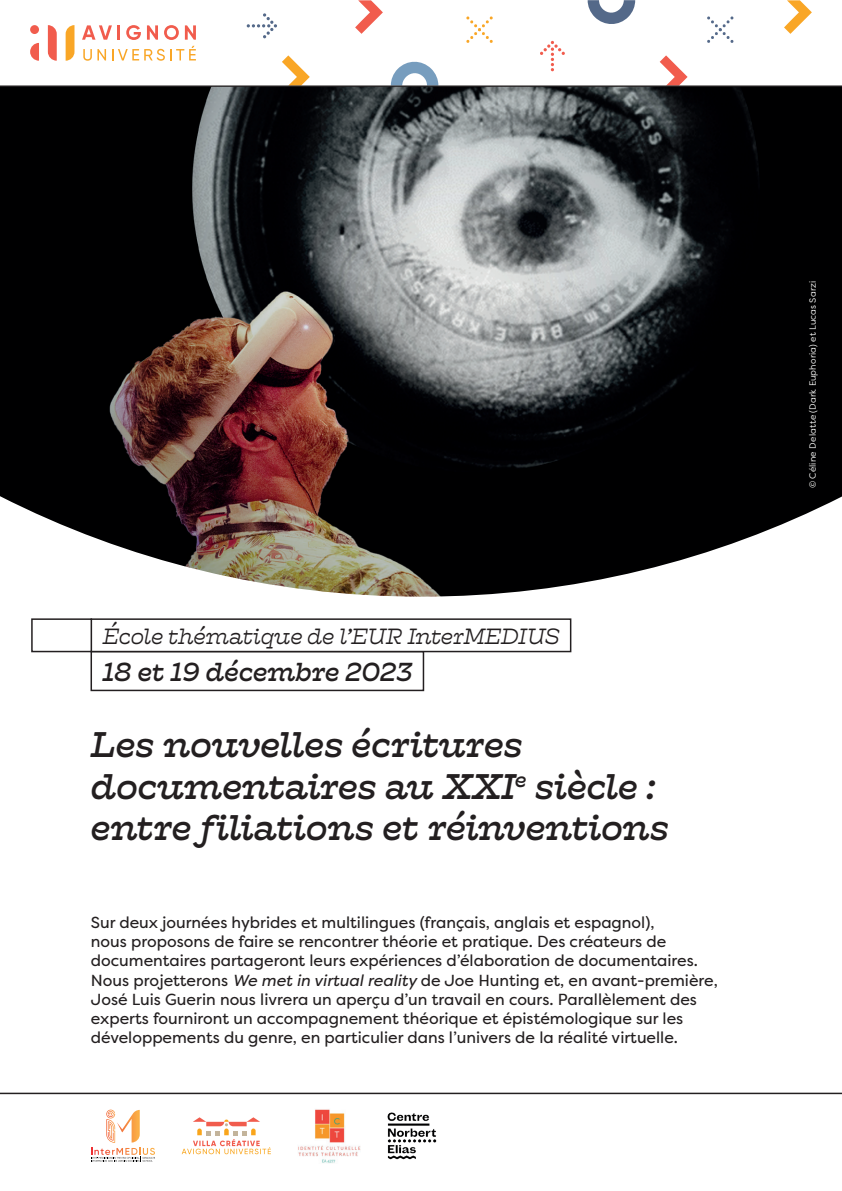
<style>
.page{position:relative;width:842px;height:1191px;background:#fff}
.page>*{position:absolute;margin:0;border:0;box-sizing:border-box;transform-origin:0 0}
.t1{font:italic 35.6px/41.2px "Hatch";color:#231f20}
.t2{font:italic 26px "Hatch";color:#231f20}
.t3{font:italic 300 22px "Hatch";color:#231f20}
.t4{font:16px/19.2px "Filson Pro";color:#231f20}
.t5{font:9px "Filson Pro";letter-spacing:.025em;color:#fff}
.s1{font-style:italic}
</style>
<div class="page">
<svg style="left:660px;top:55px;width:27px;height:30px"></svg>
<svg style="left:282px;top:55px;width:28px;height:30px"></svg>
<svg style="left:466px;top:16px;width:27px;height:27px"></svg>
<svg style="left:247px;top:13px;width:30px;height:25px"></svg>
<svg style="left:391px;top:61px;width:47px;height:24px"></svg>
<svg style="left:355px;top:0;width:28px;height:34px"></svg>
<svg style="left:784px;top:0;width:28px;height:34px"></svg>
<svg style="left:588px;top:0;width:47px;height:24px"></svg>
<svg style="left:540px;top:41px;width:25px;height:30px"></svg>
<svg style="left:707px;top:16px;width:27px;height:27px"></svg>
<div style="left:30px;top:25px;width:9px;height:9px;background:#f15c4d;border-radius:50%"></div>
<svg style="left:30px;top:43px;width:9px;height:18px"></svg>
<svg style="left:48px;top:25px;width:9px;height:36px"></svg>
<svg style="left:66px;top:25px;width:8px;height:36px"></svg>
<svg style="left:82px;top:25px;width:30px;height:15px"></svg>
<hr style="left:117px;top:25px;width:3px;height:15px;background:#f15c4d">
<svg style="left:126px;top:25px;width:15px;height:15px"></svg>
<svg style="left:147px;top:25px;width:11px;height:15px"></svg>
<svg style="left:164px;top:25px;width:15px;height:15px"></svg>
<svg style="left:185px;top:25px;width:11px;height:15px"></svg>
<svg style="left:83px;top:49px;width:23px;height:12px"></svg>
<svg style="left:112px;top:46px;width:84px;height:15px"></svg>
<hr style="left:0;top:85px;width:842px;height:2px;background:#231f20">
<hr style="left:0;top:1092px;width:842px;height:2px;background:#231f20">
<div style="left:91px;top:651px;width:333px;height:40px;border:2px solid #231f20"></div>
<div style="left:91px;top:618px;width:480px;height:34px;border:2px solid #231f20"></div>
<img style="left:0;top:87px;width:842px;height:509px">
<div style="left:31px;top:618px;width:61px;height:34px;border:2px solid #231f20"></div>
<svg style="left:182px;top:1117px;width:89px;height:37px"></svg>
<svg style="left:91px;top:1109px;width:64px;height:53px"></svg>
<img style="left:298px;top:1109px;width:63px;height:54px">
<img style="left:388px;top:1112px;width:49px;height:48px">
<h3 class="t3" style="left:103px;top:621px;width:458px">École thématique de l’EUR InterMEDIUS</h3>
<h2 class="t2" style="left:103px;top:654px;width:311px">18 et 19 décembre 2023</h2>
<h1 class="t1" style="left:91px;top:724px;width:579px">Les nouvelles écritures documentaires au XXI<sup>e</sup> siècle : entre filiations et réinventions</h1>
<p class="t4" style="left:91px;top:912px;width:628px">Sur deux journées hybrides et multilingues (français, anglais et espagnol),<br>nous proposons de faire se rencontrer théorie et pratique. Des créateurs de documentaires partageront leurs expériences d’élaboration de documentaires.<br>Nous projetterons <span class="s1">We met in virtual reality</span> de Joe Hunting et, en avant-première, José Luis Guerin nous livrera un aperçu d’un travail en cours. Parallèlement des experts fourniront un accompagnement théorique et épistémologique sur les développements du genre, en particulier dans l’univers de la réalité virtuelle.</p>
<p class="t5" style="left:807px;top:488px;width:210px;rotate:-90deg">© Céline Delatte (Dark Euphoria) et Lucas Sarzi</p>
</div>
